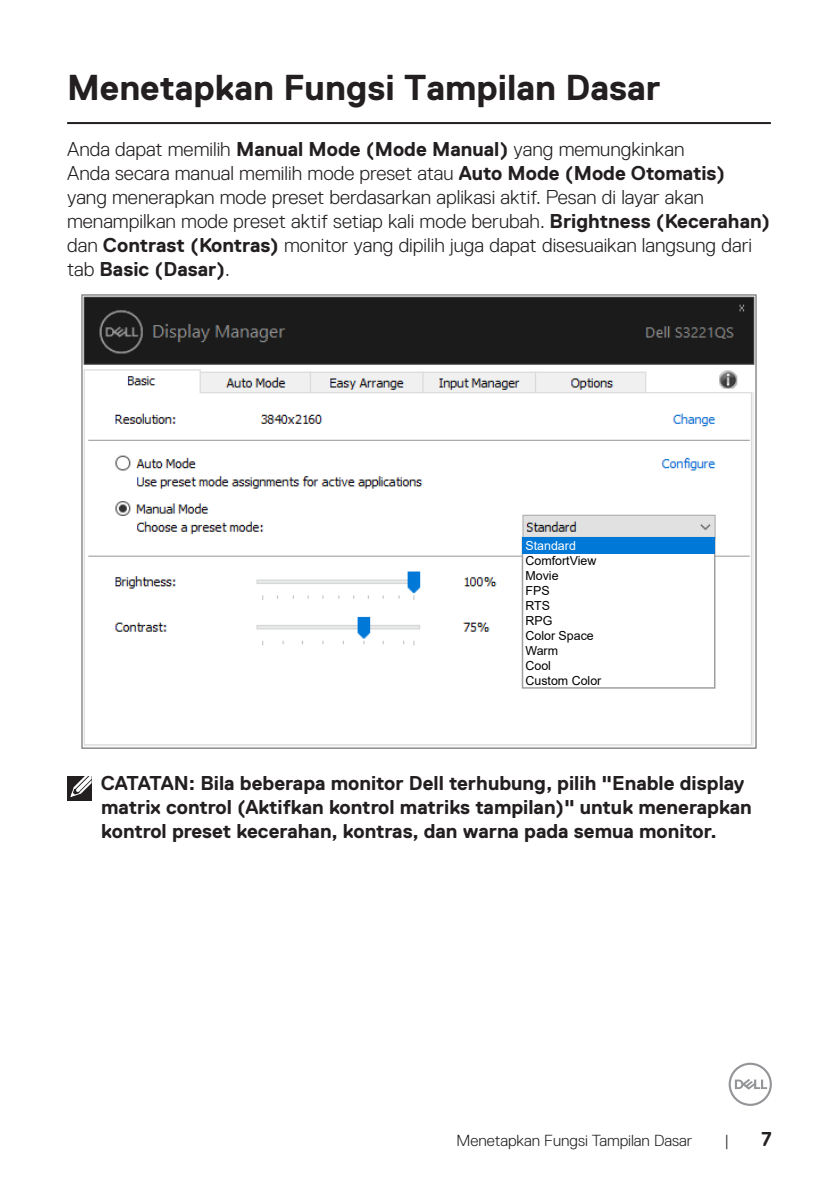
<style>
.page{position:relative;width:840px;height:1191px;background:#fff}
.page>*{position:absolute;margin:0;border:0;box-sizing:border-box;transform-origin:0 0}
.Head_1{font:700 36px "Dell Replica";color:#231f20}
.Paragraph{font:300 20px/24px "Dell Replica";color:#231f20}
.Note{font:700 20px/24px "Dell Replica";color:#231f20}
.t1{font:300 16px "Dell Replica";color:#231f20}
.t2{font:12.4px/15px "Arial";color:#000}
.s1{font-weight:700}
.s2{color:#fff}
</style>
<div class="page">
<svg style="left:728px;top:1062px;width:43px;height:44px"></svg>
<hr style="left:67px;top:122px;width:703px;height:2px;background:#231f20">
<img style="left:81px;top:294px;width:676px;height:455px">
<div style="left:522px;top:537px;width:192px;height:151px;background:#fff"></div>
<div style="left:521px;top:537px;width:194px;height:151px;border:2px solid #9f9fa0"></div>
<div style="left:522px;top:537px;width:192px;height:17px;background:#0078d7"></div>
<div style="left:67px;top:776px;width:24px;height:24px;background:#231f20"></div>
<svg style="left:70px;top:776px;width:22px;height:22px"></svg>
<p class="Head_1" style="left:67px;top:67px;width:594px">Menetapkan Fungsi Tampilan Dasar</p>
<p class="Paragraph" style="left:67px;top:137px;width:704px">Anda dapat memilih <span class="s1">Manual Mode (Mode Manual)</span> yang memungkinkan<br>Anda secara manual memilih mode preset atau <span class="s1">Auto Mode (Mode Otomatis)<br></span>yang menerapkan mode preset berdasarkan aplikasi aktif. Pesan di layar akan menampilkan mode preset aktif setiap kali mode berubah. <span class="s1">Brightness (Kecerahan) </span>dan <span class="s1">Contrast (Kontras)</span> monitor yang dipilih juga dapat disesuaikan langsung dari tab <span class="s1">Basic (Dasar)</span>.</p>
<p class="t2" style="left:525px;top:538px;width:77px"><span class="s2">Standard<br></span>ComfortView<br>Movie<br>FPS<br>RTS<br>RPG<br>Color Space<br>Warm<br>Cool<br>Custom Color</p>
<p class="Note" style="left:101px;top:771px;width:652px">CATATAN: Bila beberapa monitor Dell terhubung, pilih "Enable display matrix control (Aktifkan kontrol matriks tampilan)" untuk menerapkan kontrol preset kecerahan, kontras, dan warna pada semua monitor.</p>
<p class="t1" style="left:456px;top:1131px;width:237px">Menetapkan Fungsi Tampilan Dasar</p>
<p class="t1" style="left:724px;top:1131px;width:6px">|</p>
<p class="Note" style="left:760px;top:1126px;width:12px">7</p>
</div>
